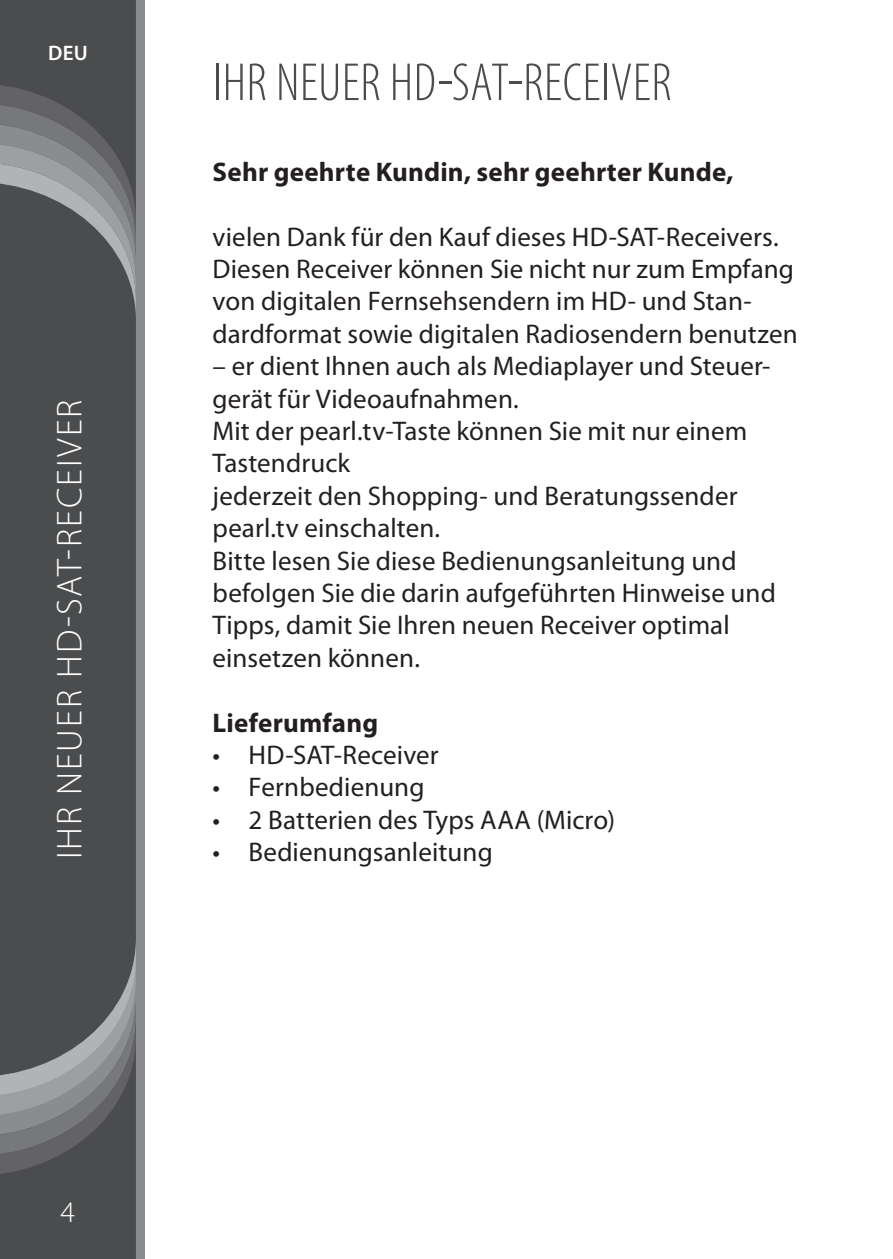
<style>
.page{position:relative;width:893px;height:1259px;background:#fff}
.page>*{position:absolute;margin:0;border:0;box-sizing:border-box;transform-origin:0 0}
.t1{font:300 condensed 54px "Myriad Pro";letter-spacing:.01em;color:#4b4c4d}
.t2{font:300 36px "Myriad Pro";letter-spacing:.055em;color:#fff}
.t3{font:300 30px "Myriad Pro";color:#fff}
.t4{font:27px/32.4px "Myriad Pro";letter-spacing:.005em;color:#231f20}
.t5{font:700 27px "Myriad Pro";letter-spacing:.01em;color:#231f20}
.t6{font:600 21px "Myriad Pro";color:#fff}
</style>
<div class="page">
<div style="left:0;top:0;width:145px;height:1259px;background:#8a8c8f"></div>
<div style="left:0;top:321px;width:136px;height:617px;background:#4b4c4d"></div>
<svg style="left:0;top:0;width:136px;height:321px;background:#5e5f60"></svg>
<svg style="left:0;top:938px;width:136px;height:321px;background:#5e5f61"></svg>
<p class="t6" style="left:48px;top:39px;width:41px">DEU</p>
<h2 class="t2" style="left:50px;top:859px;width:461px;rotate:-90deg">IHR NEUER HD-SAT-RECEIVER</h2>
<h1 class="t1" style="left:213px;top:53px;width:460px">IHR NEUER HD-SAT-RECEIVER</h1>
<p class="t5" style="left:213px;top:154px;width:522px">Sehr geehrte Kundin, sehr geehrter Kunde,</p>
<p class="t4" style="left:213px;top:220px;width:587px">vielen Dank für den Kauf dieses HD-SAT-Receivers.<br>Diesen Receiver können Sie nicht nur zum Empfang von digitalen Fernsehsendern im HD- und Stan&shy;dardformat sowie digitalen Radiosendern benutzen</p>
<p class="t4" style="left:213px;top:349px;width:565px">– er dient Ihnen auch als Mediaplayer und Steuer&shy;gerät für Videoaufnahmen.<br>Mit der pearl.tv-Taste können Sie mit nur einem Tastendruck<br>jederzeit den Shopping- und Beratungssender pearl.tv einschalten.<br>Bitte lesen Sie diese Bedienungsanleitung und befolgen Sie die darin aufgeführten Hinweise und Tipps, damit Sie Ihren neuen Receiver optimal einsetzen können.</p>
<p class="t5" style="left:213px;top:705px;width:167px">Lieferumfang</p>
<p class="t4" style="left:213px;top:738px;width:228px">• HD-SAT-Receiver</p>
<p class="t4" style="left:213px;top:771px;width:213px">• Fernbedienung</p>
<p class="t4" style="left:213px;top:803px;width:404px">• 2 Batterien des Typs AAA (Micro)</p>
<p class="t4" style="left:213px;top:835px;width:282px">• Bedienungsanleitung</p>
<p class="t3" style="left:61px;top:1195px;width:16px">4</p>
</div>
